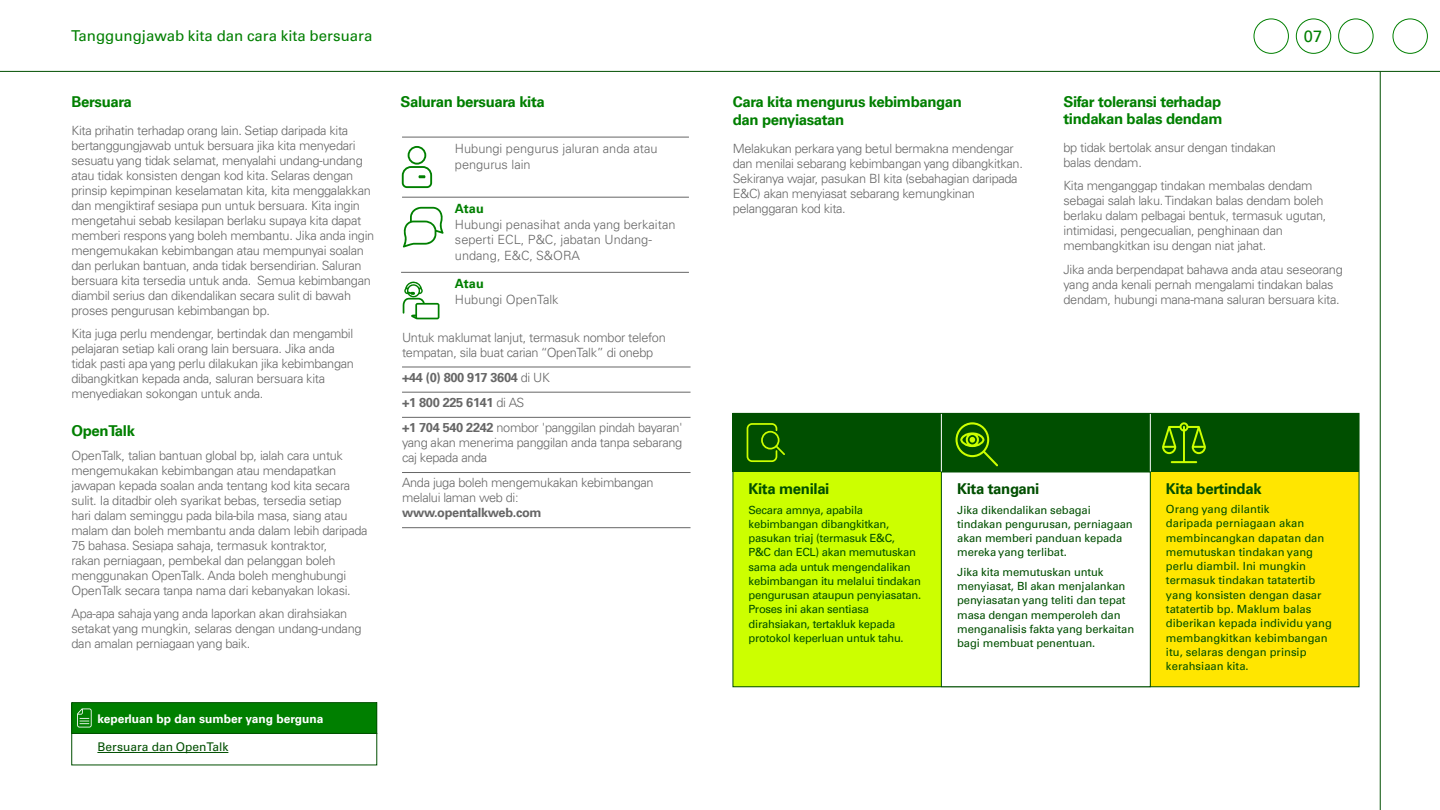
<style>
.page{position:relative;width:1440px;height:810px;background:#fff}
.page>*{position:absolute;margin:0;border:0;box-sizing:border-box;transform-origin:0 0}
.t1{font:16.5px "Universfor BP";color:#007f00}
.t2{font:700 15px/18px "Universfor BP";letter-spacing:-.025em;color:#007f00}
.t3{font:15px "Universfor BP";color:#007f00}
.t4{font:700 15px "Universfor BP";letter-spacing:-.025em;color:#004f00}
.t5{font:300 12.75px/15px "Universfor BP";letter-spacing:-.025em;color:#666}
.t6{font:300 12.75px/15.8px "Universfor BP";color:#666}
.t7{font:700 12.75px/25.2px "Universfor BP";letter-spacing:-.025em;color:#666}
.t8{font:700 12.75px "Universfor BP";color:#007f00}
.t9{font:700 12px "Universfor BP";color:#fff}
.t10{font:12px "Universfor BP";color:#004f00}
.t11{font:11.25px/14.2px "Universfor BP";letter-spacing:-.01em;color:#004f00}
.s1{font-weight:300}
</style>
<div class="page">
<hr style="left:402px;top:367px;width:289px;height:1px;background:#666">
<hr style="left:402px;top:392px;width:289px;height:1px;background:#666">
<hr style="left:402px;top:417px;width:289px;height:1px;background:#666">
<hr style="left:402px;top:472px;width:289px;height:1px;background:#666">
<hr style="left:402px;top:527px;width:289px;height:1px;background:#666">
<svg style="left:402px;top:146px;width:30px;height:42px"></svg>
<hr style="left:401px;top:272px;width:288px;height:1px;background:#666">
<hr style="left:402px;top:197px;width:287px;height:1px;background:#666">
<hr style="left:402px;top:137px;width:287px;height:1px;background:#666">
<svg style="left:403px;top:207px;width:41px;height:41px"></svg>
<svg style="left:403px;top:281px;width:36px;height:38px"></svg>
<hr style="left:97px;top:752px;width:131px;height:1px;background:#004f00">
<div style="left:72px;top:703px;width:305px;height:30px;background:#007f00"></div>
<div style="left:72px;top:702px;width:305px;height:32px;border:1px solid #004f00"></div>
<svg style="left:77px;top:708px;width:15px;height:20px"></svg>
<div style="left:733px;top:472px;width:208px;height:215px;background:#cf0"></div>
<div style="left:1150px;top:472px;width:209px;height:215px;background:#ffe600"></div>
<div style="left:733px;top:413px;width:626px;height:59px;background:#004f00"></div>
<svg style="left:1162px;top:422px;width:44px;height:41px"></svg>
<svg style="left:956px;top:422px;width:42px;height:44px"></svg>
<svg style="left:747px;top:423px;width:38px;height:39px"></svg>
<hr style="left:1150px;top:413px;width:1px;height:59px;background:#fff">
<hr style="left:941px;top:413px;width:1px;height:59px;background:#fff">
<div style="left:941px;top:472px;width:210px;height:215px;border:1px solid #004f00"></div>
<div style="left:1393px;top:19px;width:35px;height:35px;border:1px solid #007f00;border-radius:50%"></div>
<div style="left:1338px;top:19px;width:35px;height:35px;border:1px solid #007f00;border-radius:50%"></div>
<div style="left:1254px;top:19px;width:35px;height:35px;border:1px solid #007f00;border-radius:50%"></div>
<div style="left:1296px;top:19px;width:35px;height:35px;border:1px solid #007f00;border-radius:50%"></div>
<hr style="left:0;top:71px;width:1440px;height:1px;background:#004f00">
<hr style="left:1380px;top:72px;width:1px;height:738px;background:#004f00">
<p class="t3" style="left:71px;top:27px;width:303px">Tanggungjawab kita dan cara kita bersuara</p>
<p class="t2" style="left:72px;top:93px;width:62px">Bersuara</p>
<p class="t5" style="left:72px;top:123px;width:304px">Kita prihatin terhadap orang lain. Setiap daripada kita bertanggungjawab untuk bersuara jika kita menyedari sesuatu yang tidak selamat, menyalahi undang-undang atau tidak konsisten dengan kod kita. Selaras dengan prinsip kepimpinan keselamatan kita, kita menggalakkan dan mengiktiraf sesiapa pun untuk bersuara. Kita ingin mengetahui sebab kesilapan berlaku supaya kita dapat memberi respons yang boleh membantu. Jika anda ingin mengemukakan kebimbangan atau mempunyai soalan dan perlukan bantuan, anda tidak bersendirian. Saluran bersuara kita tersedia untuk anda. Semua kebimbangan diambil serius dan dikendalikan secara sulit di bawah proses pengurusan kebimbangan bp.</p>
<p class="t5" style="left:72px;top:326px;width:284px">Kita juga perlu mendengar, bertindak dan mengambil pelajaran setiap kali orang lain bersuara. Jika anda tidak pasti apa yang perlu dilakukan jika kebimbangan dibangkitkan kepada anda, saluran bersuara kita menyediakan sokongan untuk anda.</p>
<p class="t2" style="left:72px;top:422px;width:65px">OpenTalk</p>
<p class="t5" style="left:72px;top:448px;width:298px">OpenTalk, talian bantuan global bp, ialah cara untuk mengemukakan kebimbangan atau mendapatkan jawapan kepada soalan anda tentang kod kita secara sulit. Ia ditadbir oleh syarikat bebas, tersedia setiap<br>hari dalam seminggu pada bila-bila masa, siang atau malam dan boleh membantu anda dalam lebih daripada 75 bahasa. Sesiapa sahaja, termasuk kontraktor,<br>rakan perniagaan, pembekal dan pelanggan boleh menggunakan OpenTalk. Anda boleh menghubungi OpenTalk secara tanpa nama dari kebanyakan lokasi.</p>
<p class="t5" style="left:72px;top:606px;width:292px">Apa-apa sahaja yang anda laporkan akan dirahsiakan setakat yang mungkin, selaras dengan undang-undang dan amalan perniagaan yang baik.</p>
<p class="t9" style="left:97px;top:711px;width:228px">keperluan bp dan sumber yang berguna</p>
<p class="t10" style="left:97px;top:740px;width:132px">Bersuara dan OpenTalk</p>
<p class="t2" style="left:400px;top:93px;width:146px">Saluran bersuara kita</p>
<p class="t6" style="left:455px;top:140px;width:204px">Hubungi pengurus jaluran anda atau pengurus lain</p>
<p class="t8" style="left:455px;top:201px;width:30px">Atau</p>
<p class="t6" style="left:455px;top:216px;width:222px">Hubungi penasihat anda yang berkaitan seperti ECL, P&amp;C, jabatan Undang&shy;undang, E&amp;C, S&amp;ORA</p>
<p class="t8" style="left:455px;top:276px;width:30px">Atau</p>
<p class="t6" style="left:455px;top:292px;width:105px">Hubungi OpenTalk</p>
<p class="t5" style="left:402px;top:330px;width:265px">Untuk maklumat lanjut, termasuk nombor telefon tempatan, sila buat carian “OpenTalk” di onebp</p>
<p class="t7" style="left:402px;top:365px;width:282px">+44 (0) 800 917 3604 <span class="s1">di UK<br></span>+1 800 225 6141 <span class="s1">di AS<br></span>+1 704 540 2242 <span class="s1">nombor 'panggilan pindah bayaran'</span></p>
<p class="t5" style="left:402px;top:435px;width:282px">yang akan menerima panggilan anda tanpa sebarang caj kepada anda</p>
<p class="t5" style="left:402px;top:475px;width:253px">Anda juga boleh mengemukakan kebimbangan melalui laman web di:</p>
<p class="t7" style="left:402px;top:500px;width:141px">www.opentalkweb.com</p>
<p class="t2" style="left:733px;top:93px;width:231px">Cara kita mengurus kebimbangan dan penyiasatan</p>
<p class="t5" style="left:733px;top:141px;width:292px">Melakukan perkara yang betul bermakna mendengar dan menilai sebarang kebimbangan yang dibangkitkan.<br>Sekiranya wajar, pasukan BI kita (sebahagian daripada E&amp;C) akan menyiasat sebarang kemungkinan pelanggaran kod kita.</p>
<p class="t1" style="left:1304px;top:27px;width:20px">07</p>
<p class="t2" style="left:1064px;top:93px;width:160px;line-height:17.2px">Sifar toleransi terhadap tindakan balas dendam</p>
<p class="t5" style="left:1064px;top:140px;width:214px">bp tidak bertolak ansur dengan tindakan balas dendam.</p>
<p class="t5" style="left:1064px;top:178px;width:265px">Kita menganggap tindakan membalas dendam sebagai salah laku. Tindakan balas dendam boleh berlaku dalam pelbagai bentuk, termasuk ugutan, intimidasi, pengecualian, penghinaan dan membangkitkan isu dengan niat jahat.</p>
<p class="t5" style="left:1064px;top:262px;width:281px">Jika anda berpendapat bahawa anda atau seseorang yang anda kenali pernah mengalami tindakan balas dendam, hubungi mana-mana saluran bersuara kita.</p>
<p class="t4" style="left:749px;top:480px;width:82px">Kita menilai</p>
<p class="t11" style="left:749px;top:502px;width:174px">Secara amnya, apabila kebimbangan dibangkitkan, pasukan triaj (termasuk E&amp;C,<br>P&amp;C dan ECL) akan memutuskan sama ada untuk mengendalikan kebimbangan itu melalui tindakan pengurusan ataupun penyiasatan.<br>Proses ini akan sentiasa dirahsiakan, tertakluk kepada protokol keperluan untuk tahu.</p>
<p class="t4" style="left:957px;top:480px;width:84px">Kita tangani</p>
<p class="t11" style="left:957px;top:503px;width:177px">Jika dikendalikan sebagai tindakan pengurusan, perniagaan akan memberi panduan kepada mereka yang terlibat.</p>
<p class="t11" style="left:957px;top:565px;width:179px">Jika kita memutuskan untuk menyiasat, BI akan menjalankan penyiasatan yang teliti dan tepat masa dengan memperoleh dan menganalisis fakta yang berkaitan bagi membuat penentuan.</p>
<p class="t4" style="left:1166px;top:480px;width:97px">Kita bertindak</p>
<p class="t11" style="left:1166px;top:502px;width:167px">Orang yang dilantik<br>daripada perniagaan akan membincangkan dapatan dan memutuskan tindakan yang perlu diambil. Ini mungkin termasuk tindakan tatatertib yang konsisten dengan dasar tatatertib bp. Maklum balas diberikan kepada individu yang membangkitkan kebimbangan itu, selaras dengan prinsip kerahsiaan kita.</p>
</div>
